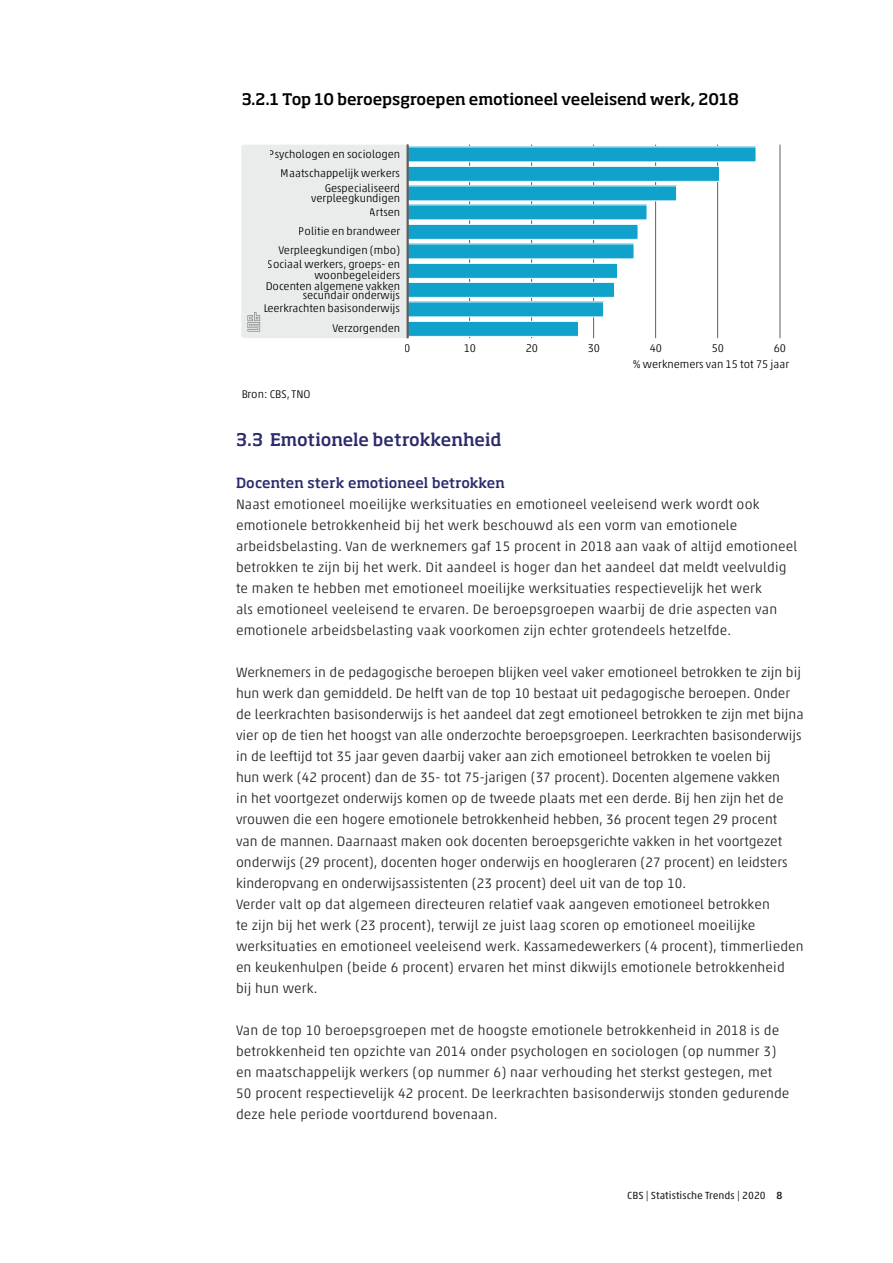
<style>
.page{position:relative;width:893px;height:1263px;background:#fff}
.page>*{position:absolute;margin:0;border:0;box-sizing:border-box;transform-origin:0 0}
.t1{font:500 17.25px "Soho Pro";letter-spacing:-.01em;color:#2b2b6d}
.t2{font:500 15.75px "Soho Pro";letter-spacing:-.005em;color:#000001}
.t3{font:300 13.8px/21px "Akko Pro";letter-spacing:.01em;color:#231f20}
.t4{font:500 13.8px "Soho Pro";color:#2b2b6d}
.t5{font:300 11.25px/19.2px "Akko Pro";color:#000001;text-align:right}
.t6{font:10.5px "Akko Pro";letter-spacing:.005em;color:#231f20}
.s1{font-weight:500}
</style>
<div class="page">
<hr style="left:469px;top:145px;width:1px;height:193px;background:#5d6162">
<hr style="left:531px;top:145px;width:1px;height:193px;background:#5d6162">
<hr style="left:593px;top:145px;width:1px;height:193px;background:#5d6162">
<hr style="left:655px;top:145px;width:1px;height:193px;background:#5d6162">
<hr style="left:717px;top:145px;width:1px;height:193px;background:#5d6162">
<hr style="left:780px;top:145px;width:1px;height:193px;background:#5d6162">
<div style="left:241px;top:145px;width:165px;height:193px;background:#e9ecea"></div>
<div style="left:408px;top:147px;width:348px;height:15px;background:#11a2cb"></div>
<div style="left:408px;top:166px;width:311px;height:15px;background:#11a2cb"></div>
<div style="left:407px;top:166px;width:313px;height:15px;border:1px solid #fff"></div>
<div style="left:408px;top:186px;width:268px;height:15px;background:#11a2cb"></div>
<div style="left:408px;top:205px;width:239px;height:15px;background:#11a2cb"></div>
<div style="left:408px;top:224px;width:230px;height:15px;background:#11a2cb"></div>
<div style="left:407px;top:224px;width:231px;height:15px;border:1px solid #fff"></div>
<div style="left:408px;top:244px;width:226px;height:15px;background:#11a2cb"></div>
<div style="left:408px;top:263px;width:209px;height:15px;background:#11a2cb"></div>
<div style="left:407px;top:263px;width:211px;height:15px;border:1px solid #fff"></div>
<div style="left:408px;top:282px;width:206px;height:15px;background:#11a2cb"></div>
<div style="left:407px;top:282px;width:208px;height:15px;border:1px solid #fff"></div>
<div style="left:408px;top:302px;width:195px;height:15px;background:#11a2cb"></div>
<div style="left:408px;top:321px;width:170px;height:15px;background:#11a2cb"></div>
<div style="left:407px;top:321px;width:172px;height:15px;border:1px solid #fff"></div>
<hr style="left:406px;top:145px;width:3px;height:193px;background:#5d6162">
<p class="t2" style="left:241px;top:88px;width:499px">3.2.1 Top 10 beroepsgroepen emotioneel veeleisend werk, 2018</p>
<p class="t5" style="left:269px;top:144px;width:133px">Psychologen en sociologen<br>Maatschappelĳk werkers</p>
<p class="t5" style="left:311px;top:183px;width:90px;line-height:10.1px">Gespecialiseerd verpleegkundigen</p>
<p class="t5" style="left:278px;top:202px;width:123px">Artsen<br>Politie en brandweer<br>Verpleegkundigen (mbo)</p>
<p class="t5" style="left:266px;top:259px;width:136px;line-height:10.8px">Sociaal werkers, groeps- en woonbegeleiders<br>Docenten algemene vakken</p>
<p class="t5" style="left:263px;top:289px;width:138px;line-height:13px">secundair onderwĳs<br>Leerkrachten basisonderwĳs</p>
<p class="t5" style="left:332px;top:318px;width:69px">Verzorgenden</p>
<p class="t5" style="left:405px;top:339px;width:8px">0</p>
<p class="t5" style="left:464px;top:339px;width:14px">10</p>
<p class="t5" style="left:526px;top:339px;width:14px">20</p>
<p class="t5" style="left:588px;top:339px;width:14px">30</p>
<p class="t5" style="left:650px;top:339px;width:14px">40</p>
<p class="t5" style="left:712px;top:339px;width:14px">50</p>
<p class="t5" style="left:774px;top:339px;width:14px">60</p>
<p class="t5" style="left:241px;top:385px;width:71px">Bron: CBS, TNO</p>
<p class="t5" style="left:632px;top:355px;width:158px">% werknemers van 15 tot 75 jaar</p>
<p class="t1" style="left:236px;top:428px;width:267px">3.3 Emotionele betrokkenheid</p>
<p class="t4" style="left:236px;top:473px;width:270px">Docenten sterk emotioneel betrokken</p>
<p class="t3" style="left:236px;top:494px;width:563px">Naast emotioneel moeilijke werksituaties en emotioneel veeleisend werk wordt ook emotionele betrokkenheid bij het werk beschouwd als een vorm van emotionele arbeidsbelasting. Van de werknemers gaf 15 procent in 2018 aan vaak of altijd emotioneel betrokken te zijn bij het werk. Dit aandeel is hoger dan het aandeel dat meldt veelvuldig te maken te hebben met emotioneel moeilijke werksituaties respectievelijk het werk<br>als emotioneel veeleisend te ervaren. De beroepsgroepen waarbij de drie aspecten van emotionele arbeidsbelasting vaak voorkomen zijn echter grotendeels hetzelfde.</p>
<p class="t3" style="left:236px;top:662px;width:569px">Werknemers in de pedagogische beroepen blijken veel vaker emotioneel betrokken te zijn bij hun werk dan gemiddeld. De helft van de top 10 bestaat uit pedagogische beroepen. Onder de leerkrachten basisonderwijs is het aandeel dat zegt emotioneel betrokken te zijn met bijna vier op de tien het hoogst van alle onderzochte beroepsgroepen. Leerkrachten basisonderwijs in de leeftijd tot 35 jaar geven daarbij vaker aan zich emotioneel betrokken te voelen bij<br>hun werk (42 procent) dan de 35- tot 75-jarigen (37 procent). Docenten algemene vakken<br>in het voortgezet onderwijs komen op de tweede plaats met een derde. Bij hen zijn het de vrouwen die een hogere emotionele betrokkenheid hebben, 36 procent tegen 29 procent<br>van de mannen. Daarnaast maken ook docenten beroepsgerichte vakken in het voortgezet onderwijs (29 procent), docenten hoger onderwijs en hoogleraren (27 procent) en leidsters kinderopvang en onderwijsassistenten (23 procent) deel uit van de top 10.<br>Verder valt op dat algemeen directeuren relatief vaak aangeven emotioneel betrokken<br>te zijn bij het werk (23 procent), terwijl ze juist laag scoren op emotioneel moeilijke werksituaties en emotioneel veeleisend werk. Kassamedewerkers (4 procent), timmerlieden en keukenhulpen (beide 6 procent) ervaren het minst dikwijls emotionele betrokkenheid<br>bij hun werk.</p>
<p class="t3" style="left:236px;top:1019px;width:555px">Van de top 10 beroepsgroepen met de hoogste emotionele betrokkenheid in 2018 is de betrokkenheid ten opzichte van 2014 onder psychologen en sociologen (op nummer 3) en maatschappelijk werkers (op nummer 6) naar verhouding het sterkst gestegen, met 50 procent respectievelijk 42 procent. De leerkrachten basisonderwijs stonden gedurende deze hele periode voortdurend bovenaan.</p>
<p class="t6" style="left:627px;top:1189px;width:157px">CBS | Statistische Trends | 2020 <span class="s1">8</span></p>
</div>
